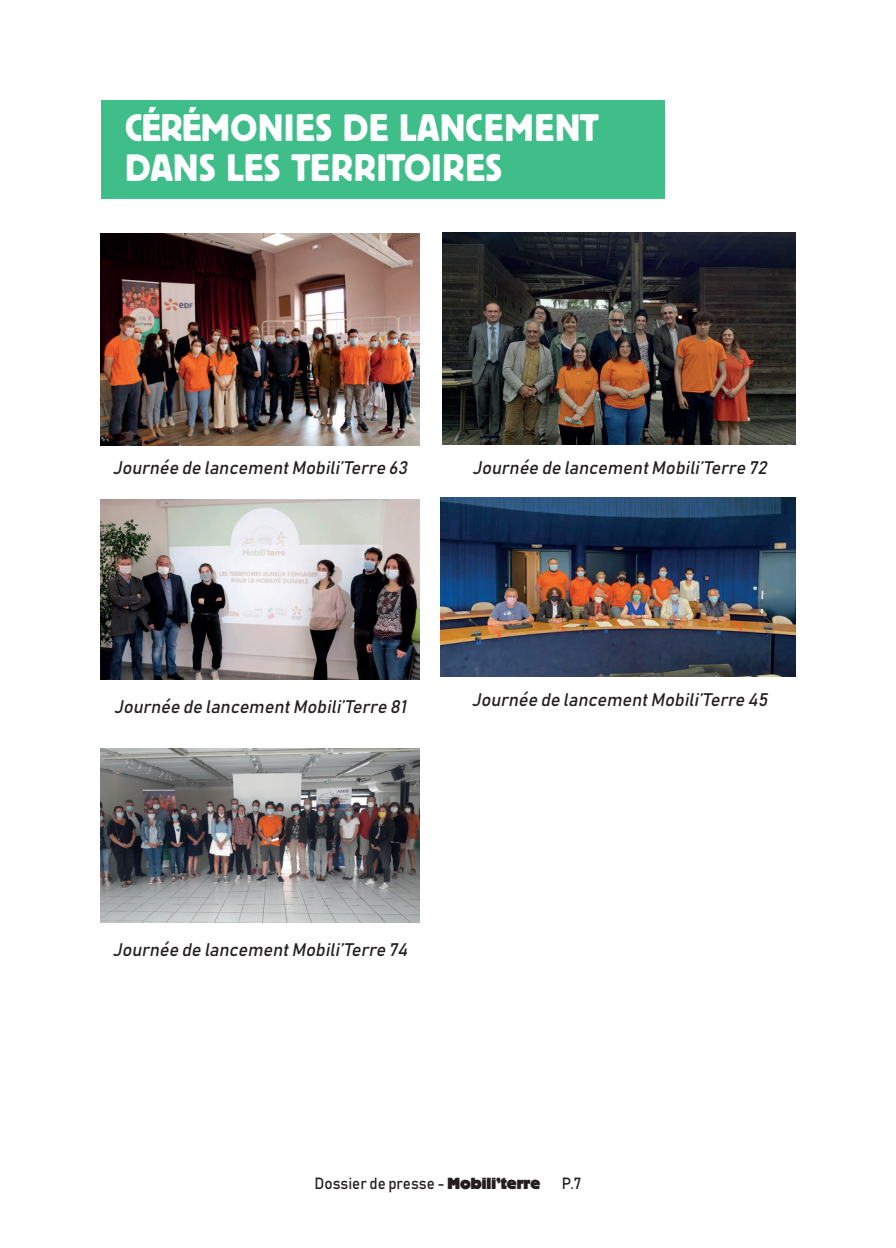
<style>
.page{position:relative;width:896px;height:1248px;background:#fff}
.page>*{position:absolute;margin:0;border:0;box-sizing:border-box;transform-origin:0 0}
.t1{font:38px/40px "Block Berthold BQ";letter-spacing:.02em;color:#fff}
.t2{font:italic 18px "Bahnschrift";color:#231f20}
.t3{font:16px "Bahnschrift";color:#231f20;scale:.95 1}
.s1{font-family:"Block BE";font-weight:800}
</style>
<div class="page">
<div style="left:101px;top:100px;width:563px;height:98px;background:#40be8a"></div>
<img style="left:101px;top:233px;width:318px;height:212px">
<img style="left:442px;top:232px;width:353px;height:212px">
<img style="left:100px;top:499px;width:320px;height:180px">
<img style="left:441px;top:497px;width:354px;height:179px">
<img style="left:100px;top:748px;width:320px;height:174px">
<h1 class="t1" style="left:125px;top:108px;width:475px">CÉRÉMONIES DE LANCEMENT<br>DANS LES TERRITOIRES</h1>
<p class="t2" style="left:113px;top:456px;width:300px">Journée de lancementMobili’Terre 63</p>
<p class="t2" style="left:472px;top:456px;width:300px">Journée de lancementMobili’Terre 72</p>
<p class="t2" style="left:114px;top:694px;width:297px">Journée de lancementMobili’Terre 81</p>
<p class="t2" style="left:472px;top:688px;width:301px">Journée de lancementMobili’Terre 45</p>
<p class="t2" style="left:113px;top:938px;width:300px">Journée de lancementMobili’Terre 74</p>
<p class="t3" style="left:314px;top:1172px;width:239px">Dossier de presse - <span class="s1">Mobili’terre</span></p>
<p class="t3" style="left:562px;top:1172px;width:22px">P.7</p>
</div>
